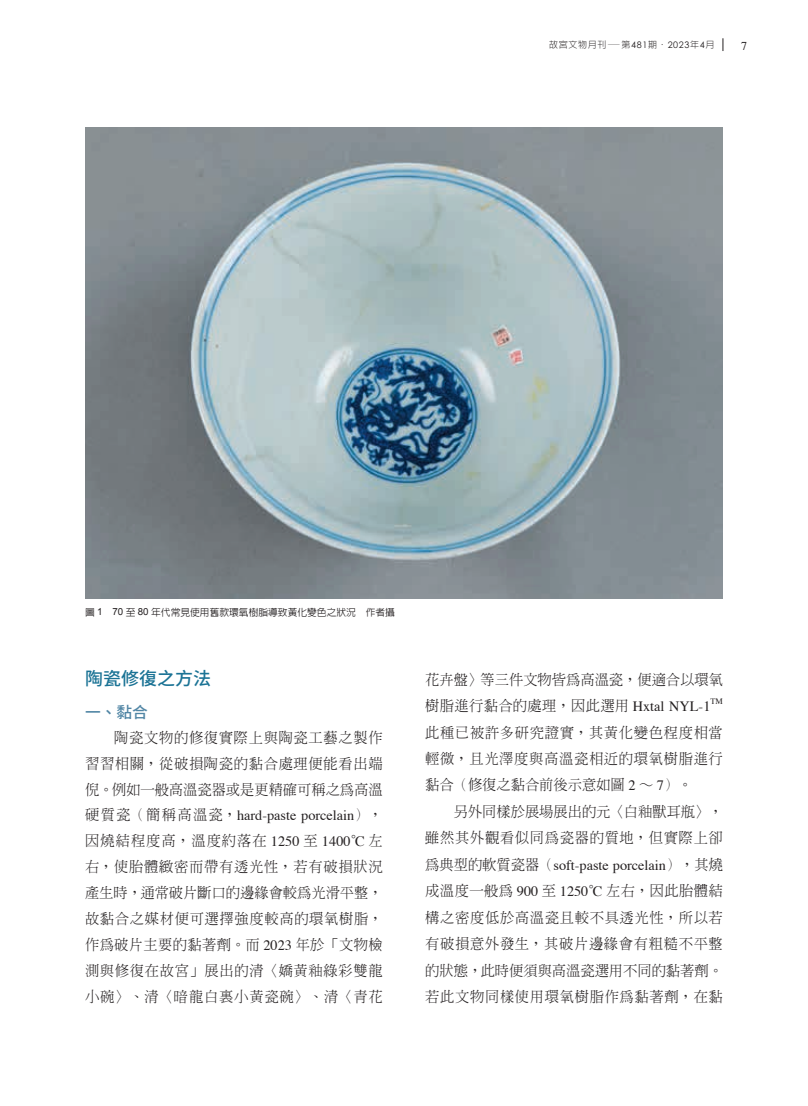
<style>
.page{position:relative;width:808px;height:1106px;background:#fff}
.page>*{position:absolute;margin:0;border:0;box-sizing:border-box;transform-origin:0 0}
.t1{font:500 18px "Noto Sans CJ Ktc";color:#1b7395}
.t2{font:500 15.75px "Noto Sans CJ Ktc";color:#5186a5}
.t3{font:300 14.25px/26px "AR Ming B5";letter-spacing:.05em;color:#231f20;text-align:justify}
.t4{font:14.25px "Times";color:#231f20}
.t5{font:300 14.25px/26.4px "AR Ming B5";color:#231f20}
.t6{font:12px "Times";color:#231f20}
.t7{font:500 9.75px "AR Hei B5";color:#231f20}
.t8{font:300 9px "AR Hei B5";letter-spacing:.075em;color:#231f20}
.t9{font:8.25px "Times";color:#231f20}
.s1{font-family:"Century Gothic";font-weight:400}
.s2{font-family:"Adobe Song Std"}
.s3{font-family:"Arial";font-weight:400}
.s4{font-family:"AR Ming B5";font-weight:300}
.s5{font-family:"Times";font-weight:400}
</style>
<div class="page">
<svg style="left:723px;top:38px;width:1px;height:13px"></svg>
<img style="left:85px;top:128px;width:638px;height:470px">
<p class="t8" style="left:549px;top:40px;width:167px">故宮文物月刊—第<span class="s1">481</span>期<span class="s2">・</span><span class="s1">2023</span>年<span class="s1">4</span>月</p>
<p class="t6" style="left:741px;top:34px;width:7px">7</p>
<p class="t7" style="left:85px;top:607px;width:311px">圖 <span class="s3">1 70</span> 至 <span class="s3">80</span> 年代常見使用舊款環氧樹脂導致黃化變色之狀況　作者攝</p>
<p class="t1" style="left:85px;top:668px;width:127px">陶瓷修復之方法</p>
<p class="t2" style="left:85px;top:703px;width:64px">一、黏合</p>
<p class="t3" style="left:85px;top:724px;width:299px;text-indent:29px">陶瓷文物的修復實際上與陶瓷工藝之製作習習相關，從破損陶瓷的黏合處理便能看出端倪。例如一般高溫瓷器或是更精確可稱之為高溫</p>
<p class="t4" style="left:85px;top:802px;width:299px"><span class="s4">硬質瓷（簡稱高溫瓷，</span>hard-paste porcelain<span class="s4">），</span></p>
<p class="t3" style="left:85px;top:828px;width:299px">因燒結程度高，溫度約落在 <span class="s5">1250</span> 至 <span class="s5">1400</span>。<span class="s5">C</span> 左右，使胎體緻密而帶有透光性，若有破損狀況產生時，通常破片斷口的邊緣會較為光滑平整，故黏合之媒材便可選擇強度較高的環氧樹脂，作為破片主要的黏著劑。而 <span class="s5">2023</span> 年於「文物檢測與修復在故宮」展出的清〈嬌黃釉綠彩雙龍小碗〉、清〈暗龍白裏小黃瓷碗〉、清〈青花</p>
<p class="t5" style="left:425px;top:666px;width:299px">花卉盤〉等三件文物皆為高溫瓷，便適合以環氧樹脂進行黏合的處理，因此選用 <span class="s5">Hxtal NYL-1</span></p>
<p class="t9" style="left:710px;top:693px;width:14px">TM</p>
<p class="t3" style="left:425px;top:719px;width:299px;line-height:26.4px">此種已被許多研究證實，其黃化變色程度相當輕微，且光澤度與高溫瓷相近的環氧樹脂進行黏合（修復之黏合前後示意如圖 <span class="s5">2</span> ∼ <span class="s5">7</span>）。</p>
<p class="t3" style="left:425px;top:798px;width:299px;line-height:26.4px;text-align:right">另外同樣於展場展出的元〈白釉獸耳瓶〉，<br>雖然其外觀看似同為瓷器的質地，但實際上卻</p>
<p class="t4" style="left:425px;top:851px;width:299px"><span class="s4">為典型的軟質瓷器（</span>soft-paste porcelain<span class="s4">），其燒</span></p>
<p class="t3" style="left:425px;top:877px;width:299px;line-height:26.4px">成溫度一般為 <span class="s5">900</span> 至 <span class="s5">1250</span>。<span class="s5">C</span> 左右，因此胎體結構之密度低於高溫瓷且較不具透光性，所以若有破損意外發生，其破片邊緣會有粗糙不平整的狀態，此時便須與高溫瓷選用不同的黏著劑。若此文物同樣使用環氧樹脂作為黏著劑，在黏</p>
</div>
